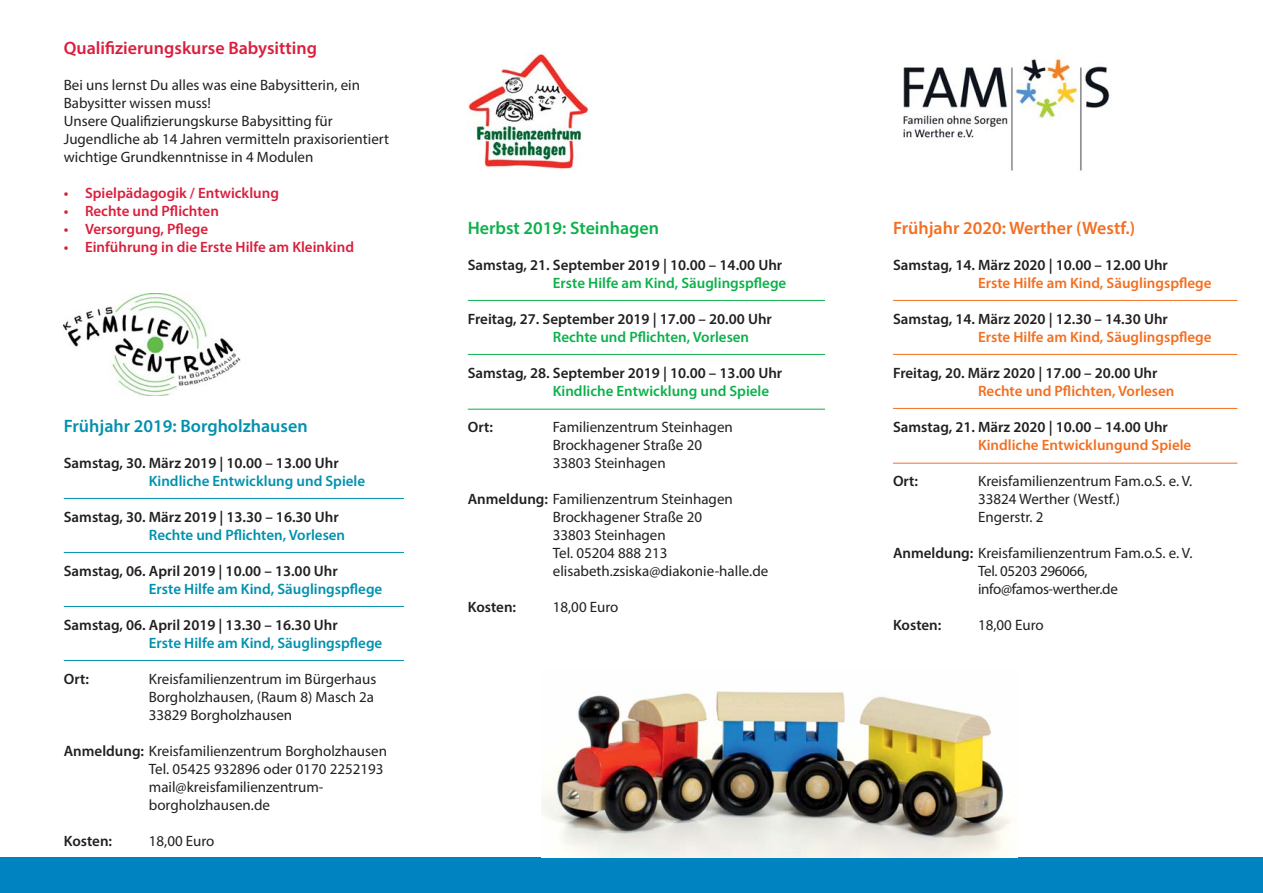
<style>
.page{position:relative;width:1263px;height:893px;background:#fff}
.page>*{position:absolute;margin:0;border:0;box-sizing:border-box;transform-origin:0 0}
.t1{font:600 18px "Myriad Pro";color:#da1f3d}
.t2{font:600 18px "Myriad Pro";color:#f36f21}
.t3{font:600 18px "Myriad Pro";color:#0091ae}
.t4{font:600 18px "Myriad Pro";color:#0cb14b}
.t5{font:15px/18px "Myriad Pro";color:#231f20}
.t6{font:600 15px "Myriad Pro";color:#231f20}
.t7{font:600 15px "Myriad Pro";color:#0091ae}
.t8{font:600 15px "Myriad Pro";color:#f36f21}
.t9{font:600 15px "Myriad Pro";color:#da1f3d}
.t10{font:600 15px "Myriad Pro";color:#0cb14b}
.t11{font:15px/18px "Myriad Pro";letter-spacing:-.02em;color:#231f20}
.s1{font-weight:600}
</style>
<div class="page">
<hr style="left:64px;top:498px;width:340px;height:1px;background:#0091ae">
<hr style="left:64px;top:552px;width:340px;height:1px;background:#0091ae">
<hr style="left:64px;top:606px;width:340px;height:1px;background:#0091ae">
<hr style="left:64px;top:660px;width:340px;height:1px;background:#0091ae">
<hr style="left:468px;top:300px;width:357px;height:1px;background:#0cb14b">
<hr style="left:468px;top:354px;width:357px;height:1px;background:#0cb14b">
<hr style="left:468px;top:409px;width:357px;height:1px;background:#0cb14b">
<hr style="left:893px;top:300px;width:344px;height:1px;background:#f36f21">
<hr style="left:893px;top:354px;width:344px;height:1px;background:#f36f21">
<hr style="left:893px;top:408px;width:344px;height:1px;background:#f36f21">
<hr style="left:893px;top:463px;width:344px;height:1px;background:#f36f21">
<img style="left:468px;top:53px;width:121px;height:116px">
<div style="left:0;top:858px;width:1263px;height:35px;background:#0084c1"></div>
<img style="left:64px;top:293px;width:176px;height:102px">
<img style="left:903px;top:56px;width:208px;height:115px">
<img style="left:541px;top:691px;width:471px;height:167px">
<p class="t1" style="left:64px;top:41px;width:255px">Qualifizierungskurse Babysitting</p>
<p class="t5" style="left:64px;top:78px;width:327px">Bei uns lernst Du alles was eine Babysitterin, ein Babysitter wissen muss!<br>Unsere Qualifizierungskurse Babysitting für Jugendliche ab 14 Jahren vermitteln praxisorientiert wichtige Grundkenntnisse in 4 Modulen</p>
<p class="t9" style="left:64px;top:187px;width:217px">• Spielpädagogik / Entwicklung</p>
<p class="t9" style="left:64px;top:205px;width:157px">• Rechte und Pflichten</p>
<p class="t9" style="left:64px;top:223px;width:146px">• Versorgung, Pflege</p>
<p class="t9" style="left:64px;top:241px;width:292px">• Einführung in die Erste Hilfe am Kleinkind</p>
<p class="t3" style="left:64px;top:419px;width:245px">Frühjahr 2019: Borgholzhausen</p>
<p class="t6" style="left:64px;top:457px;width:276px">Samstag, 30. März 2019 | 10.00 – 13.00 Uhr</p>
<p class="t7" style="left:149px;top:475px;width:218px">Kindliche Entwicklung und Spiele</p>
<p class="t6" style="left:64px;top:511px;width:276px">Samstag, 30. März 2019 | 13.30 – 16.30 Uhr</p>
<p class="t7" style="left:149px;top:529px;width:198px">Rechte und Pflichten, Vorlesen</p>
<p class="t6" style="left:64px;top:565px;width:275px">Samstag, 06. April 2019 | 10.00 – 13.00 Uhr</p>
<p class="t7" style="left:149px;top:583px;width:235px">Erste Hilfe am Kind, Säuglingspflege</p>
<p class="t6" style="left:64px;top:619px;width:275px">Samstag, 06. April 2019 | 13.30 – 16.30 Uhr</p>
<p class="t7" style="left:149px;top:637px;width:235px">Erste Hilfe am Kind, Säuglingspflege</p>
<p class="t6" style="left:64px;top:673px;width:27px">Ort:</p>
<p class="t5" style="left:149px;top:672px;width:229px">Kreisfamilienzentrum im Bürgerhaus<br>Borgholzhausen, (Raum 8) Masch 2a<br>33829 Borgholzhausen</p>
<p class="t5" style="left:149px;top:744px;width:240px;text-indent:-85px"><span class="s1">Anmeldung:</span> Kreisfamilienzentrum Borgholzhausen Tel. 05425 932896 oder 0170 2252193 mail@kreisfamilienzentrum&shy;borgholzhausen.de</p>
<p class="t6" style="left:64px;top:835px;width:50px">Kosten:</p>
<p class="t5" style="left:149px;top:834px;width:67px">18,00 Euro</p>
<p class="t4" style="left:468px;top:221px;width:193px">Herbst 2019: Steinhagen</p>
<p class="t6" style="left:468px;top:259px;width:316px">Samstag, 21. September 2019 | 10.00 – 14.00 Uhr</p>
<p class="t10" style="left:553px;top:277px;width:235px">Erste Hilfe am Kind, Säuglingspflege</p>
<p class="t6" style="left:468px;top:313px;width:306px">Freitag, 27. September 2019 | 17.00 – 20.00 Uhr</p>
<p class="t10" style="left:553px;top:331px;width:198px">Rechte und Pflichten, Vorlesen</p>
<p class="t6" style="left:468px;top:367px;width:316px">Samstag, 28. September 2019 | 10.00 – 13.00 Uhr</p>
<p class="t10" style="left:553px;top:385px;width:218px">Kindliche Entwicklung und Spiele</p>
<p class="t6" style="left:468px;top:421px;width:27px">Ort:</p>
<p class="t5" style="left:553px;top:420px;width:182px">Familienzentrum Steinhagen<br>Brockhagener Straße 20<br>33803 Steinhagen</p>
<p class="t5" style="left:553px;top:492px;width:217px;text-indent:-85px"><span class="s1">Anmeldung:</span> Familienzentrum Steinhagen<br>Brockhagener Straße 20<br>33803 Steinhagen<br>Tel. 05204 888 213 elisabeth.zsiska@diakonie-halle.de</p>
<p class="t6" style="left:468px;top:601px;width:50px">Kosten:</p>
<p class="t5" style="left:553px;top:600px;width:67px">18,00 Euro</p>
<p class="t2" style="left:893px;top:221px;width:244px">Frühjahr 2020: Werther (Westf.)</p>
<p class="t6" style="left:893px;top:259px;width:276px">Samstag, 14. März 2020 | 10.00 – 12.00 Uhr</p>
<p class="t8" style="left:978px;top:277px;width:235px">Erste Hilfe am Kind, Säuglingspflege</p>
<p class="t6" style="left:893px;top:313px;width:276px">Samstag, 14. März 2020 | 12.30 – 14.30 Uhr</p>
<p class="t8" style="left:978px;top:331px;width:235px">Erste Hilfe am Kind, Säuglingspflege</p>
<p class="t6" style="left:893px;top:367px;width:266px">Freitag, 20. März 2020 | 17.00 – 20.00 Uhr</p>
<p class="t8" style="left:978px;top:385px;width:198px">Rechte und Pflichten, Vorlesen</p>
<p class="t6" style="left:893px;top:421px;width:276px">Samstag, 21. März 2020 | 10.00 – 14.00 Uhr</p>
<p class="t8" style="left:978px;top:439px;width:215px">Kindliche Entwicklungund Spiele</p>
<p class="t6" style="left:893px;top:475px;width:27px">Ort:</p>
<p class="t5" style="left:978px;top:474px;width:216px">Kreisfamilienzentrum Fam.o.S. e. V.<br>33824 Werther (Westf.)<br>Engerstr. 2</p>
<p class="t11" style="left:978px;top:546px;width:216px;text-indent:-85px"><span class="s1">Anmeldung:</span> Kreisfamilienzentrum Fam.o.S. e. V.<br>Tel. 05203 296066, info@famos-werther.de</p>
<p class="t6" style="left:893px;top:619px;width:50px">Kosten:</p>
<p class="t5" style="left:978px;top:618px;width:67px">18,00 Euro</p>
</div>
